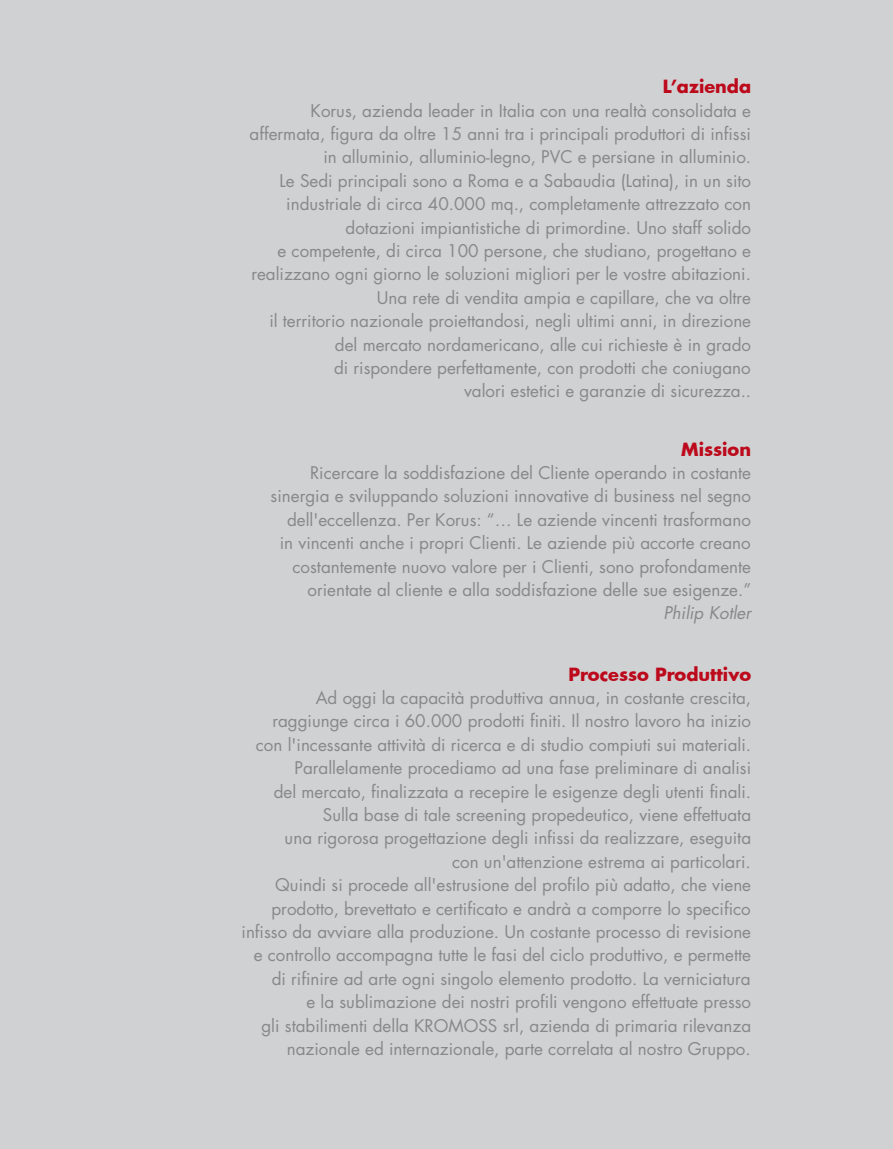
<style>
.page{position:relative;width:893px;height:1149px;background:#fff}
.page>*{position:absolute;margin:0;border:0;box-sizing:border-box;transform-origin:0 0}
.t1{font:700 17.7px "Futura";color:#bc091b}
.t2{font:16.95px/23.4px "Futura";color:#87888a;text-align:right}
.t3{font:italic 16.95px "Futura";color:#87888a}
</style>
<div class="page">
<div style="left:0;top:0;width:893px;height:1148px;background:#d0d1d2"></div>
<p class="t1" style="left:663px;top:74px;width:90px">L’azienda</p>
<p class="t2" style="left:250px;top:98px;width:503px">Korus, azienda leader in Italia con una realtà consolidata e affermata, figura da oltre 15 anni tra i principali produttori di infissi in alluminio, alluminio-legno, PVC e persiane in alluminio.<br>Le Sedi principali sono a Roma e a Sabaudia (Latina), in un sito industriale di circa 40.000 mq., completamente attrezzato con dotazioni impiantistiche di primordine. Uno staff solido<br>e competente, di circa 100 persone, che studiano, progettano e realizzano ogni giorno le soluzioni migliori per le vostre abitazioni.<br>Una rete di vendita ampia e capillare, che va oltre<br>il territorio nazionale proiettandosi, negli ultimi anni, in direzione del mercato nordamericano, alle cui richieste è in grado<br>di rispondere perfettamente, con prodotti che coniugano<br>valori estetici e garanzie di sicurezza..</p>
<p class="t1" style="left:681px;top:436px;width:71px">Mission</p>
<p class="t2" style="left:271px;top:460px;width:482px">Ricercare la soddisfazione del Cliente operando in costante sinergia e sviluppando soluzioni innovative di business nel segno dell'eccellenza. Per Korus: “… Le aziende vincenti trasformano in vincenti anche i propri Clienti. Le aziende più accorte creano costantemente nuovo valore per i Clienti, sono profondamente orientate al cliente e alla soddisfazione delle sue esigenze.”</p>
<p class="t3" style="left:663px;top:601px;width:89px">Philip Kotler</p>
<p class="t1" style="left:568px;top:661px;width:184px">Processo Produttivo</p>
<p class="t2" style="left:242px;top:685px;width:511px">Ad oggi la capacità produttiva annua, in costante crescita, raggiunge circa i 60.000 prodotti finiti. Il nostro lavoro ha inizio con l'incessante attività di ricerca e di studio compiuti sui materiali.<br>Parallelamente procediamo ad una fase preliminare di analisi<br>del mercato, finalizzata a recepire le esigenze degli utenti finali.<br>Sulla base di tale screening propedeutico, viene effettuata<br>una rigorosa progettazione degli infissi da realizzare, eseguita<br>con un'attenzione estrema ai particolari.<br>Quindi si procede all'estrusione del profilo più adatto, che viene prodotto, brevettato e certificato e andrà a comporre lo specifico infisso da avviare alla produzione. Un costante processo di revisione e controllo accompagna tutte le fasi del ciclo produttivo, e permette di rifinire ad arte ogni singolo elemento prodotto. La verniciatura<br>e la sublimazione dei nostri profili vengono effettuate presso<br>gli stabilimenti della KROMOSS srl, azienda di primaria rilevanza nazionale ed internazionale, parte correlata al nostro Gruppo.</p>
</div>
